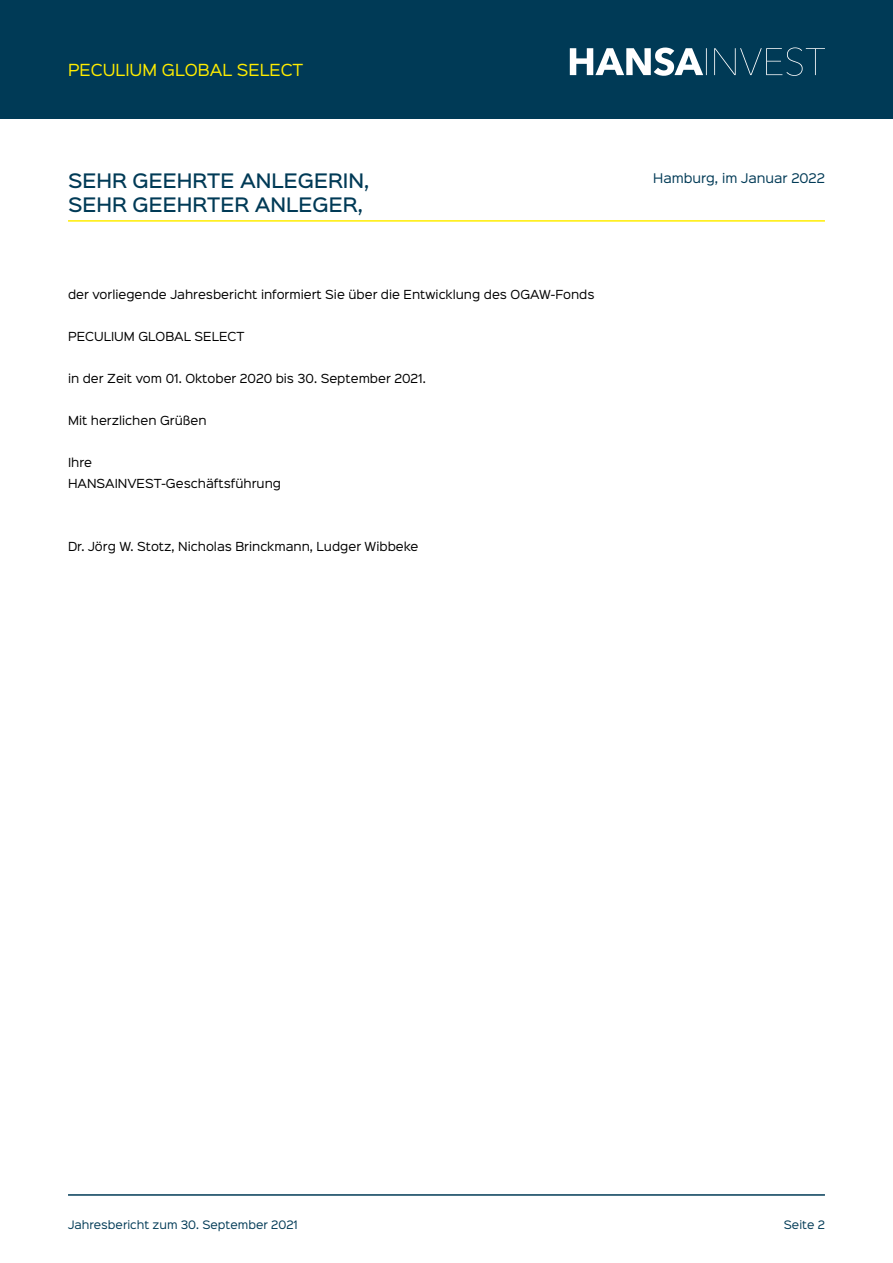
<style>
.page{position:relative;width:893px;height:1263px;background:#fff}
.page>*{position:absolute;margin:0;border:0;box-sizing:border-box;transform-origin:0 0}
.t1{font:500 18px/24px "Sinkin Sans 500";color:#003a56}
.t2{font:15px "Sinkin Sans 400";color:#ffed00}
.t3{font:12px "Sinkin Sans 400";color:#003a56}
.t4{font:11.25px/21px "Sinkin Sans 400";color:#000}
.t5{font:10.5px "Sinkin Sans 400";color:#003a56}
</style>
<div class="page">
<div style="left:0;top:0;width:893px;height:119px;background:#003a56"></div>
<svg style="left:570px;top:47px;width:255px;height:29px"></svg>
<hr style="left:68px;top:1194px;width:757px;height:2px;background:#003a56">
<hr style="left:68px;top:220px;width:757px;height:2px;background:#ffed00">
<h2 class="t2" style="left:68px;top:57px;width:237px">PECULIUM GLOBAL SELECT</h2>
<h1 class="t1" style="left:68px;top:167px;width:303px">SEHR GEEHRTE ANLEGERIN,<br>SEHR GEEHRTER ANLEGER,</h1>
<p class="t3" style="left:653px;top:168px;width:173px">Hamburg, im Januar 2022</p>
<p class="t4" style="left:68px;top:283px;width:528px">der vorliegende Jahresbericht informiert Sie über die Entwicklung des OGAW-Fonds</p>
<p class="t4" style="left:68px;top:325px;width:178px">PECULIUM GLOBAL SELECT</p>
<p class="t4" style="left:68px;top:367px;width:359px">in der Zeit vom 01. Oktober 2020 bis 30. September 2021.</p>
<p class="t4" style="left:68px;top:409px;width:140px">Mit herzlichen Grüßen</p>
<p class="t4" style="left:68px;top:451px;width:215px">Ihre<br>HANSAINVEST-Geschäftsführung</p>
<p class="t4" style="left:68px;top:535px;width:352px">Dr. Jörg W. Stotz, Nicholas Brinckmann, Ludger Wibbeke</p>
<p class="t5" style="left:68px;top:1216px;width:231px">Jahresbericht zum 30. September 2021</p>
<p class="t5" style="left:784px;top:1216px;width:43px">Seite 2</p>
</div>
